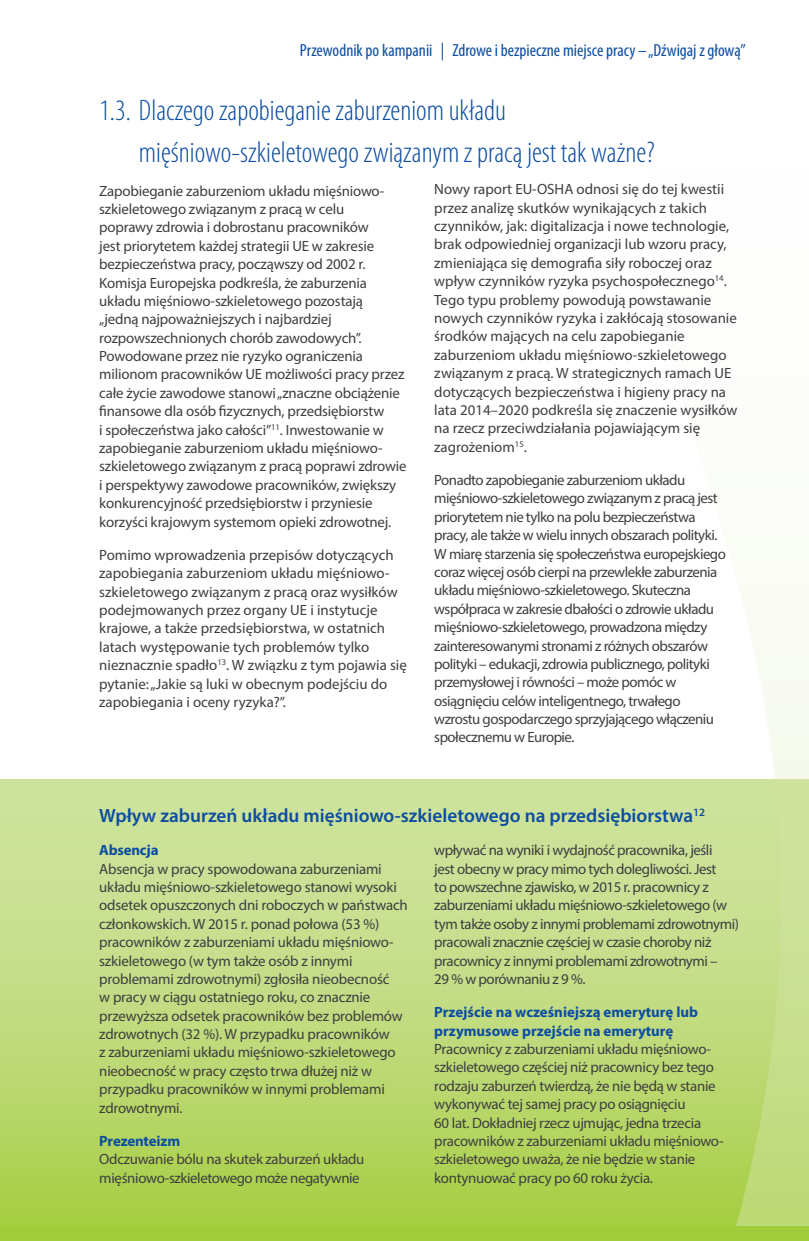
<style>
.page{position:relative;width:809px;height:1241px;background:#fff}
.page>*{position:absolute;margin:0;border:0;box-sizing:border-box;transform-origin:0 0}
.t1{font:300 condensed 29.75px/42px "Myriad Pro";color:#0d4da1}
.Paragraph_title{font:600 19.25px "Myriad Pro";color:#0d4da1}
.t2{font:condensed 17.5px "Myriad Pro";color:#0d4da1}
.t3{font:14.88px/18.4px "Myriad Pro";letter-spacing:-.01em;color:#3e3e3f}
.t4{font:14.88px/18.4px "Myriad Pro";letter-spacing:-.035em;color:#3e3e3f}
.t5{font:14.88px/18.4px "Myriad Pro";letter-spacing:-.03em;color:#3e3e3f}
.s1{font-weight:700;color:#0d4da1}
</style>
<div class="page">
<div style="left:0;top:779px;width:809px;height:461px;background:linear-gradient(to bottom,#d4e5a9,#aad04b)"></div>
<svg style="left:647px;top:590px;width:162px;height:635px"></svg>
<div style="left:0;top:1225px;width:809px;height:15px;background:#a1cc3a"></div>
<p class="t2" style="left:300px;top:40px;width:447px">Przewodnik po kampanii | Zdrowe i bezpieczne miejsce pracy – „Dźwigaj z głową”</p>
<p class="t1" style="left:139px;top:90px;width:517px;text-indent:-40px">1.3. Dlaczego zapobieganie zaburzeniom układu mięśniowo-szkieletowego związanym z pracą jest tak ważne?</p>
<p class="t3" style="left:99px;top:181px;width:309px">Zapobieganie zaburzeniom układu mięśniowo&shy;szkieletowego związanym z pracą w celu<br>poprawy zdrowia i dobrostanu pracowników<br>jest priorytetem każdej strategii UE w zakresie bezpieczeństwa pracy, począwszy od 2002 r.<br>Komisja Europejska podkreśla, że zaburzenia układu mięśniowo-szkieletowego pozostają<br>„jedną najpoważniejszych i najbardziej rozpowszechnionych chorób zawodowych”.<br>Powodowane przez nie ryzyko ograniczenia milionom pracowników UE możliwości pracy przez całe życie zawodowe stanowi „znaczne obciążenie finansowe dla osób fizycznych, przedsiębiorstw<br>i społeczeństwa jako całości”<sup>11</sup>. Inwestowanie w zapobieganie zaburzeniom układu mięśniowo&shy;szkieletowego związanym z pracą poprawi zdrowie i perspektywy zawodowe pracowników, zwiększy konkurencyjność przedsiębiorstw i przyniesie korzyści krajowym systemom opieki zdrowotnej.</p>
<p class="t3" style="left:99px;top:545px;width:309px">Pomimo wprowadzenia przepisów dotyczących zapobiegania zaburzeniom układu mięśniowo&shy;szkieletowego związanym z pracą oraz wysiłków podejmowanych przez organy UE i instytucje krajowe, a także przedsiębiorstwa, w ostatnich latach występowanie tych problemów tylko nieznacznie spadło<sup>13</sup>. W związku z tym pojawia się pytanie: „Jakie są luki w obecnym podejściu do zapobiegania i oceny ryzyka?”.</p>
<p class="t3" style="left:434px;top:180px;width:305px">Nowy raport EU-OSHA odnosi się do tej kwestii przez analizę skutków wynikających z takich czynników, jak: digitalizacja i nowe technologie, brak odpowiedniej organizacji lub wzoru pracy, zmieniająca się demografia siły roboczej oraz wpływ czynników ryzyka psychospołecznego<sup>14</sup>.<br>Tego typu problemy powodują powstawanie nowych czynników ryzyka i zakłócają stosowanie środków mających na celu zapobieganie zaburzeniom układu mięśniowo-szkieletowego związanym z pracą. W strategicznych ramach UE dotyczących bezpieczeństwa i higieny pracy na lata 2014–2020 podkreśla się znaczenie wysiłków na rzecz przeciwdziałania pojawiającym się zagrożeniom<sup>15</sup>.</p>
<p class="t4" style="left:434px;top:470px;width:293px">Ponadto zapobieganie zaburzeniom układu mięśniowo-szkieletowego związanym z pracą jest priorytetem nie tylko na polu bezpieczeństwa pracy, ale także w wielu innych obszarach polityki.<br>W miarę starzenia się społeczeństwa europejskiego coraz więcej osób cierpi na przewlekłe zaburzenia układu mięśniowo-szkieletowego. Skuteczna współpraca w zakresie dbałości o zdrowie układu mięśniowo-szkieletowego, prowadzona między zainteresowanymi stronami z różnych obszarów polityki – edukacji, zdrowia publicznego, polityki przemysłowej i równości – może pomóc w osiągnięciu celów inteligentnego, trwałego wzrostu gospodarczego sprzyjającego włączeniu społecznemu w Europie.</p>
<p class="Paragraph_title" style="left:99px;top:803px;width:607px">Wpływ zaburzeń układu mięśniowo-szkieletowego na przedsiębiorstwa<sup>12</sup></p>
<p class="t3" style="left:99px;top:840px;width:310px"><span class="s1">Absencja<br></span>Absencja w pracy spowodowana zaburzeniami układu mięśniowo-szkieletowego stanowi wysoki odsetek opuszczonych dni roboczych w państwach członkowskich. W 2015 r. ponad połowa (53 %) pracowników z zaburzeniami układu mięśniowo&shy;szkieletowego (w tym także osób z innymi problemami zdrowotnymi) zgłosiła nieobecność<br>w pracy w ciągu ostatniego roku, co znacznie przewyższa odsetek pracowników bez problemów zdrowotnych (32 %). W przypadku pracowników<br>z zaburzeniami układu mięśniowo-szkieletowego nieobecność w pracy często trwa dłużej niż w przypadku pracowników w innymi problemami zdrowotnymi.</p>
<p class="t3" style="left:99px;top:1131px;width:267px"><span class="s1">Prezenteizm<br></span>Odczuwanie bólu na skutek zaburzeń układu mięśniowo-szkieletowego może negatywnie</p>
<p class="t5" style="left:434px;top:840px;width:306px">wpływać na wyniki i wydajność pracownika, jeśli<br>jest obecny w pracy mimo tych dolegliwości. Jest<br>to powszechne zjawisko, w 2015 r. pracownicy z zaburzeniami układu mięśniowo-szkieletowego (w tym także osoby z innymi problemami zdrowotnymi) pracowali znacznie częściej w czasie choroby niż pracownicy z innymi problemami zdrowotnymi –<br>29 % w porównaniu z 9 %.</p>
<p class="t3" style="left:434px;top:1002px;width:291px"><span class="s1">Przejście na wcześniejszą emeryturę lub przymusowe przejście na emeryturę </span>Pracownicy z zaburzeniami układu mięśniowo&shy;szkieletowego częściej niż pracownicy bez tego rodzaju zaburzeń twierdzą, że nie będą w stanie wykonywać tej samej pracy po osiągnięciu<br>60 lat. Dokładniej rzecz ujmując, jedna trzecia pracowników z zaburzeniami układu mięśniowo&shy;szkieletowego uważa, że nie będzie w stanie kontynuować pracy po 60 roku życia.</p>
</div>
